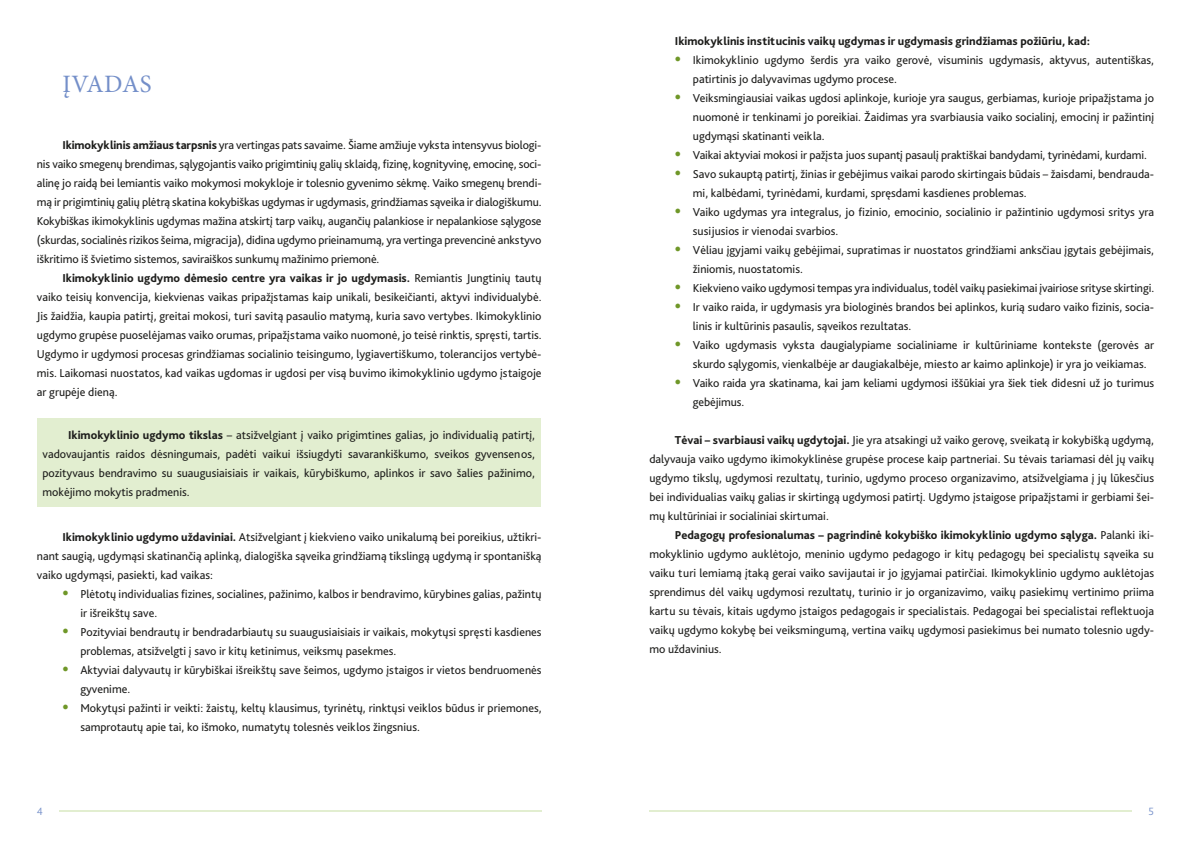
<style>
.page{position:relative;width:1191px;height:842px;background:#fff}
.page>*{position:absolute;margin:0;border:0;box-sizing:border-box;transform-origin:0 0}
.t1{font:25px "Minion Pro";letter-spacing:.015em;color:#748fc9}
.t2{font:12px/19px "Bliss Pro";color:#1d1d1b}
.t3{font:800 12px "Bliss Pro";color:#1d1d1b}
.t4{font:300 11px "Bliss Pro";color:#748fc9}
.s1{font-weight:800}
.s2{font-weight:700;font-size:19px;color:#6f9728}
</style>
<div class="page">
<div style="left:37px;top:419px;width:503px;height:88px;background:#e2eed0"></div>
<hr style="left:60px;top:810px;width:481px;height:2px;background:#e2eed0">
<hr style="left:650px;top:810px;width:482px;height:2px;background:#e2eed0">
<h1 class="t1" style="left:62px;top:67px;width:89px">ĮVADAS</h1>
<p class="t2" style="left:37px;top:135px;width:506px;text-align:justify;text-indent:26px"><span class="s1">Ikimokyklinis amžiaus tarpsnis</span> yra vertingas pats savaime. Šiame amžiuje vyksta intensyvus biologi&shy;nis vaiko smegenų brendimas, sąlygojantis vaiko prigimtinių galių sklaidą, fizinę, kognityvinę, emocinę, soci&shy;alinę jo raidą bei lemiantis vaiko mokymosi mokykloje ir tolesnio gyvenimo sėkmę. Vaiko smegenų brendi&shy;mą ir prigimtinių galių plėtrą skatina kokybiškas ugdymas ir ugdymasis, grindžiamas sąveika ir dialogiškumu.<br>Kokybiškas ikimokyklinis ugdymas mažina atskirtį tarp vaikų, augančių palankiose ir nepalankiose sąlygose (skurdas, socialinės rizikos šeima, migracija), didina ugdymo prieinamumą, yra vertinga prevencinė ankstyvo iškritimo iš švietimo sistemos, saviraiškos sunkumų mažinimo priemonė.</p>
<p class="t2" style="left:37px;top:268px;width:506px;text-align:justify;text-indent:26px"><span class="s1">Ikimokyklinio ugdymo dėmesio centre yra vaikas ir jo ugdymasis.</span> Remiantis Jungtinių tautų vaiko teisių konvencija, kiekvienas vaikas pripažįstamas kaip unikali, besikeičianti, aktyvi individualybė.<br>Jis žaidžia, kaupia patirtį, greitai mokosi, turi savitą pasaulio matymą, kuria savo vertybes. Ikimokyklinio ugdymo grupėse puoselėjamas vaiko orumas, pripažįstama vaiko nuomonė, jo teisė rinktis, spręsti, tartis.<br>Ugdymo ir ugdymosi procesas grindžiamas socialinio teisingumo, lygiavertiškumo, tolerancijos vertybė&shy;mis. Laikomasi nuostatos, kad vaikas ugdomas ir ugdosi per visą buvimo ikimokyklinio ugdymo įstaigoje ar grupėje dieną.</p>
<p class="t2" style="left:43px;top:425px;width:494px;text-align:justify;text-indent:26px"><span class="s1">Ikimokyklinio ugdymo tikslas</span> – atsižvelgiant į vaiko prigimtines galias, jo individualią patirtį, vadovaujantis raidos dėsningumais, padėti vaikui išsiugdyti savarankiškumo, sveikos gyvensenos, pozityvaus bendravimo su suaugusiaisiais ir vaikais, kūrybiškumo, aplinkos ir savo šalies pažinimo, mokėjimo mokytis pradmenis.</p>
<p class="t2" style="left:37px;top:527px;width:506px;text-align:justify;text-indent:26px"><span class="s1">Ikimokyklinio ugdymo uždaviniai.</span> Atsižvelgiant į kiekvieno vaiko unikalumą bei poreikius, užtikri&shy;nant saugią, ugdymąsi skatinančią aplinką, dialogiška sąveika grindžiamą tikslingą ugdymą ir spontanišką vaiko ugdymąsi, pasiekti, kad vaikas:</p>
<p class="t2" style="left:80px;top:584px;width:463px;text-indent:-18px"><span class="s2">•</span> Plėtotų individualias fizines, socialines, pažinimo, kalbos ir bendravimo, kūrybines galias, pažintų ir išreikštų save.</p>
<p class="t2" style="left:80px;top:622px;width:463px;text-indent:-18px"><span class="s2">•</span> Pozityviai bendrautų ir bendradarbiautų su suaugusiaisiais ir vaikais, mokytųsi spręsti kasdienes problemas, atsižvelgti į savo ir kitų ketinimus, veiksmų pasekmes.</p>
<p class="t2" style="left:80px;top:660px;width:463px;text-indent:-18px"><span class="s2">•</span> Aktyviai dalyvautų ir kūrybiškai išreikštų save šeimos, ugdymo įstaigos ir vietos bendruomenės gyvenime.</p>
<p class="t2" style="left:80px;top:698px;width:463px;text-indent:-18px"><span class="s2">•</span> Mokytųsi pažinti ir veikti: žaistų, keltų klausimus, tyrinėtų, rinktųsi veiklos būdus ir priemones, samprotautų apie tai, ko išmoko, numatytų tolesnės veiklos žingsnius.</p>
<p class="t3" style="left:675px;top:34px;width:416px">Ikimokyklinis institucinis vaikų ugdymas ir ugdymasis grindžiamas požiūriu, kad:</p>
<p class="t2" style="left:693px;top:51px;width:463px;text-indent:-18px"><span class="s2">•</span> Ikimokyklinio ugdymo šerdis yra vaiko gerovė, visuminis ugdymasis, aktyvus, autentiškas, patirtinis jo dalyvavimas ugdymo procese.</p>
<p class="t2" style="left:693px;top:89px;width:463px;text-align:justify;text-indent:-18px"><span class="s2">•</span> Veiksmingiausiai vaikas ugdosi aplinkoje, kurioje yra saugus, gerbiamas, kurioje pripažįstama jo nuomonė ir tenkinami jo poreikiai. Žaidimas yra svarbiausia vaiko socialinį, emocinį ir pažintinį ugdymąsi skatinanti veikla.</p>
<p class="t2" style="left:675px;top:146px;width:473px"><span class="s2">•</span> Vaikai aktyviai mokosi ir pažįsta juos supantį pasaulį praktiškai bandydami, tyrinėdami, kurdami.</p>
<p class="t2" style="left:693px;top:165px;width:463px;text-indent:-18px"><span class="s2">•</span> Savo sukauptą patirtį, žinias ir gebėjimus vaikai parodo skirtingais būdais – žaisdami, bendrauda&shy;mi, kalbėdami, tyrinėdami, kurdami, spręsdami kasdienes problemas.</p>
<p class="t2" style="left:693px;top:203px;width:463px;text-indent:-18px"><span class="s2">•</span> Vaiko ugdymas yra integralus, jo fizinio, emocinio, socialinio ir pažintinio ugdymosi sritys yra susijusios ir vienodai svarbios.</p>
<p class="t2" style="left:693px;top:241px;width:463px;text-indent:-18px"><span class="s2">•</span> Vėliau įgyjami vaikų gebėjimai, supratimas ir nuostatos grindžiami anksčiau įgytais gebėjimais, žiniomis, nuostatomis.</p>
<p class="t2" style="left:675px;top:279px;width:481px"><span class="s2">•</span> Kiekvieno vaiko ugdymosi tempas yra individualus, todėl vaikų pasiekimai įvairiose srityse skirtingi.</p>
<p class="t2" style="left:693px;top:298px;width:463px;text-indent:-18px"><span class="s2">•</span> Ir vaiko raida, ir ugdymasis yra biologinės brandos bei aplinkos, kurią sudaro vaiko fizinis, socia&shy;linis ir kultūrinis pasaulis, sąveikos rezultatas.</p>
<p class="t2" style="left:693px;top:336px;width:463px;text-indent:-18px"><span class="s2">•</span> Vaiko ugdymasis vyksta daugialypiame socialiniame ir kultūriniame kontekste (gerovės ar skurdo sąlygomis, vienkalbėje ar daugiakalbėje, miesto ar kaimo aplinkoje) ir yra jo veikiamas.</p>
<p class="t2" style="left:693px;top:374px;width:463px;text-indent:-18px"><span class="s2">•</span> Vaiko raida yra skatinama, kai jam keliami ugdymosi iššūkiai yra šiek tiek didesni už jo turimus gebėjimus.</p>
<p class="t2" style="left:649px;top:431px;width:506px;text-align:justify;text-indent:26px"><span class="s1">Tėvai – svarbiausi vaikų ugdytojai.</span> Jie yra atsakingi už vaiko gerovę, sveikatą ir kokybišką ugdymą, dalyvauja vaiko ugdymo ikimokyklinėse grupėse procese kaip partneriai. Su tėvais tariamasi dėl jų vaikų ugdymo tikslų, ugdymosi rezultatų, turinio, ugdymo proceso organizavimo, atsižvelgiama į jų lūkesčius bei individualias vaikų galias ir skirtingą ugdymosi patirtį. Ugdymo įstaigose pripažįstami ir gerbiami šei&shy;mų kultūriniai ir socialiniai skirtumai.</p>
<p class="t2" style="left:649px;top:526px;width:506px;text-align:justify;text-indent:26px"><span class="s1">Pedagogų profesionalumas – pagrindinė kokybiško ikimokyklinio ugdymo sąlyga.</span> Palanki iki&shy;mokyklinio ugdymo auklėtojo, meninio ugdymo pedagogo ir kitų pedagogų bei specialistų sąveika su vaiku turi lemiamą įtaką gerai vaiko savijautai ir jo įgyjamai patirčiai. Ikimokyklinio ugdymo auklėtojas sprendimus dėl vaikų ugdymosi rezultatų, turinio ir jo organizavimo, vaikų pasiekimų vertinimo priima kartu su tėvais, kitais ugdymo įstaigos pedagogais ir specialistais. Pedagogai bei specialistai reflektuoja vaikų ugdymo kokybę bei veiksmingumą, vertina vaikų ugdymosi pasiekimus bei numato tolesnio ugdy&shy;mo uždavinius.</p>
<p class="t4" style="left:37px;top:804px;width:8px">4</p>
<p class="t4" style="left:1148px;top:804px;width:7px">5</p>
</div>
